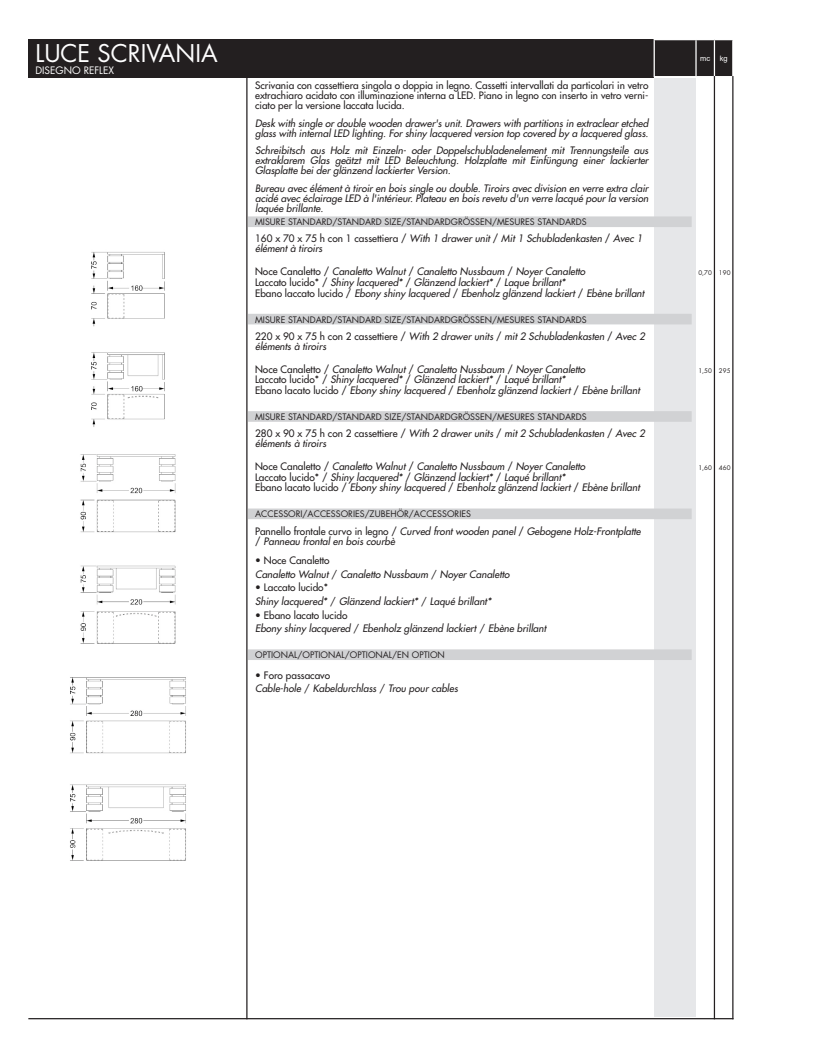
<style>
.page{position:relative;width:815px;height:1053px;background:#fff}
.page>*{position:absolute;margin:0;border:0;box-sizing:border-box;transform-origin:0 0}
.t1{font:23.75px "Futura Std";color:#fff}
.t2{font:italic 500 10px/10px "Futura Std";color:#231f20}
.t3{font:500 10px/10px "Futura Std";color:#231f20;text-align:justify}
.t4{font:10px "Futura Std";color:#fff}
.t5{font:8.75px "Futura Std";color:#231f20}
.t6{font:7.5px "Arial";color:#fff}
.t7{font:6.25px "Futura Std";color:#231f20}
.s1{font-style:normal}
.s2{font-weight:400;font-style:normal}
</style>
<div class="page">
<div style="left:28px;top:39px;width:626px;height:38px;background:#231f20"></div>
<svg style="left:654px;top:39px;width:79px;height:38px;background:#3a3737"></svg>
<div style="left:654px;top:78px;width:42px;height:938px;background:#e6e7e9"></div>
<hr style="left:28px;top:1017px;width:705px;height:2px;background:#231f20">
<hr style="left:246px;top:76px;width:2px;height:943px;background:#231f20">
<hr style="left:714px;top:76px;width:1px;height:943px;background:#231f20">
<hr style="left:732px;top:76px;width:1px;height:943px;background:#231f20">
<img style="left:70px;top:252px;width:116px;height:609px">
<div style="left:248px;top:216px;width:444px;height:11px;background:#d1d2d4"></div>
<div style="left:248px;top:314px;width:444px;height:10px;background:#d1d2d4"></div>
<div style="left:248px;top:411px;width:444px;height:11px;background:#d1d2d4"></div>
<div style="left:248px;top:508px;width:444px;height:11px;background:#d1d2d4"></div>
<div style="left:248px;top:649px;width:444px;height:11px;background:#d1d2d4"></div>
<h1 class="t1" style="left:35px;top:38px;width:184px">LUCE SCRIVANIA</h1>
<p class="t4" style="left:35px;top:64px;width:80px">DISEGNO REFLEX</p>
<p class="t3" style="left:255px;top:80px;width:395px">Scrivania con cassettiera singola o doppia in legno. Cassetti intervallati da particolari in vetro extrachiaro acidato con illuminazione interna a LED. Piano in legno con inserto in vetro verni&shy;ciato per la versione laccata lucida.</p>
<p class="t2" style="left:255px;top:118px;width:395px">Desk with single or double wooden drawer's unit. Drawers with partitions in extraclear etched glass with internal LED lighting. For shiny lacquered version top covered by a lacquered glass.</p>
<p class="t2" style="left:255px;top:146px;width:395px;text-align:justify">Schreibitsch aus Holz mit Einzeln- oder Doppelschubladenelement mit Trennungsteile aus extraklarem Glas geätzt mit LED Beleuchtung. Holzplatte mit Einfüngung einer lackierter Glasplatte bei der glänzend lackierter Version.</p>
<p class="t2" style="left:255px;top:183px;width:395px;text-align:justify">Bureau avec élément à tiroir en bois single ou double. Tiroirs avec division en verre extra clair acidé avec éclairage LED à l'intérieur. Plateau en bois revetu d'un verre lacqué pour la version laquée brillante.</p>
<p class="t5" style="left:255px;top:216px;width:333px">MISURE STANDARD/STANDARD SIZE/STANDARDGRÖSSEN/MESURES STANDARDS</p>
<p class="t2" style="left:255px;top:234px;width:389px"><span class="s1">160 x 70 x 75 h con 1 cassettiera /</span> With 1 drawer unit <span class="s1">/</span> Mit 1 Schubladenkasten <span class="s1">/</span> Avec 1 élément à tiroirs</p>
<p class="t2" style="left:255px;top:267px;width:391px;line-height:10.5px"><span class="s1">Noce Canaletto /</span> Canaletto Walnut <span class="s1">/</span> Canaletto Nussbaum <span class="s1">/</span> Noyer Canaletto<br><span class="s1">Laccato lucido* /</span> Shiny lacquered* <span class="s1">/</span> Glänzend lackiert* <span class="s1">/</span> Laque brillant*<br><span class="s1">Ebano laccato lucido /</span> Ebony shiny lacquered <span class="s1">/</span> Ebenholz glänzend lackiert <span class="s1">/</span> Ebène brillant</p>
<p class="t5" style="left:255px;top:314px;width:333px">MISURE STANDARD/STANDARD SIZE/STANDARDGRÖSSEN/MESURES STANDARDS</p>
<p class="t2" style="left:255px;top:331px;width:391px"><span class="s1">220 x 90 x 75 h con 2 cassettiere /</span> With 2 drawer units <span class="s1">/</span> mit 2 Schubladenkasten <span class="s1">/</span> Avec 2 éléments à tiroirs</p>
<p class="t2" style="left:255px;top:364px;width:386px;line-height:10.5px"><span class="s1">Noce Canaletto /</span> Canaletto Walnut <span class="s1">/</span> Canaletto Nussbaum <span class="s1">/</span> Noyer Canaletto<br><span class="s1">Laccato lucido* /</span> Shiny lacquered* <span class="s1">/</span> Glänzend lackiert* <span class="s1">/</span> Laqué brillant*<br><span class="s1">Ebano lacato lucido /</span> Ebony shiny lacquered <span class="s1">/</span> Ebenholz glänzend lackiert <span class="s1">/</span> Ebène brillant</p>
<p class="t5" style="left:255px;top:411px;width:333px">MISURE STANDARD/STANDARD SIZE/STANDARDGRÖSSEN/MESURES STANDARDS</p>
<p class="t2" style="left:255px;top:428px;width:391px"><span class="s1">280 x 90 x 75 h con 2 cassettiere /</span> With 2 drawer units <span class="s1">/</span> mit 2 Schubladenkasten <span class="s1">/</span> Avec 2 éléments à tiroirs</p>
<p class="t2" style="left:255px;top:461px;width:386px;line-height:10.5px"><span class="s1">Noce Canaletto /</span> Canaletto Walnut <span class="s1">/</span> Canaletto Nussbaum <span class="s1">/</span> Noyer Canaletto<br><span class="s1">Laccato lucido* /</span> Shiny lacquered* <span class="s1">/</span> Glänzend lackiert* <span class="s1">/</span> Laqué brillant*<br><span class="s1">Ebano lacato lucido /</span> Ebony shiny lacquered <span class="s1">/</span> Ebenholz glänzend lackiert <span class="s1">/</span> Ebène brillant</p>
<p class="t5" style="left:255px;top:508px;width:217px">ACCESSORI/ACCESSORIES/ZUBEHÖR/ACCESSORIES</p>
<p class="t2" style="left:255px;top:526px;width:387px"><span class="s1">Pannello frontale curvo in legno /</span> Curved front wooden panel <span class="s1">/</span> Gebogene Holz-Frontplatte <span class="s1">/</span> Panneau frontal en bois courbè</p>
<p class="t2" style="left:255px;top:554px;width:256px;line-height:13.5px"><span class="s1">• Noce Canaletto<br></span>Canaletto Walnut <span class="s2">/</span> Canaletto Nussbaum <span class="s2">/</span> Noyer Canaletto</p>
<p class="t2" style="left:255px;top:581px;width:238px;line-height:13.5px"><span class="s1">• Laccato lucido*<br></span>Shiny lacquered* <span class="s2">/</span> Glänzend lackiert* <span class="s2">/</span> Laqué brillant*</p>
<p class="t2" style="left:255px;top:608px;width:292px;line-height:13.5px"><span class="s1">• Ebano lacato lucido<br></span>Ebony shiny lacquered <span class="s2">/</span> Ebenholz glänzend lackiert <span class="s2">/</span> Ebène brillant</p>
<p class="t5" style="left:255px;top:649px;width:191px">OPTIONAL/OPTIONAL/OPTIONAL/EN OPTION</p>
<p class="t2" style="left:255px;top:668px;width:204px;line-height:13.5px"><span class="s1">• Foro passacavo<br></span>Cable-hole <span class="s2">/</span> Kabeldurchlass <span class="s2">/</span> Trou pour cables</p>
<p class="t6" style="left:700px;top:53px;width:11px">mc</p>
<p class="t6" style="left:720px;top:53px;width:9px">kg</p>
<p class="t7" style="left:698px;top:269px;width:34px">0,70 190</p>
<p class="t7" style="left:698px;top:366px;width:34px">1,50 295</p>
<p class="t7" style="left:698px;top:464px;width:34px">1,60 460</p>
</div>
